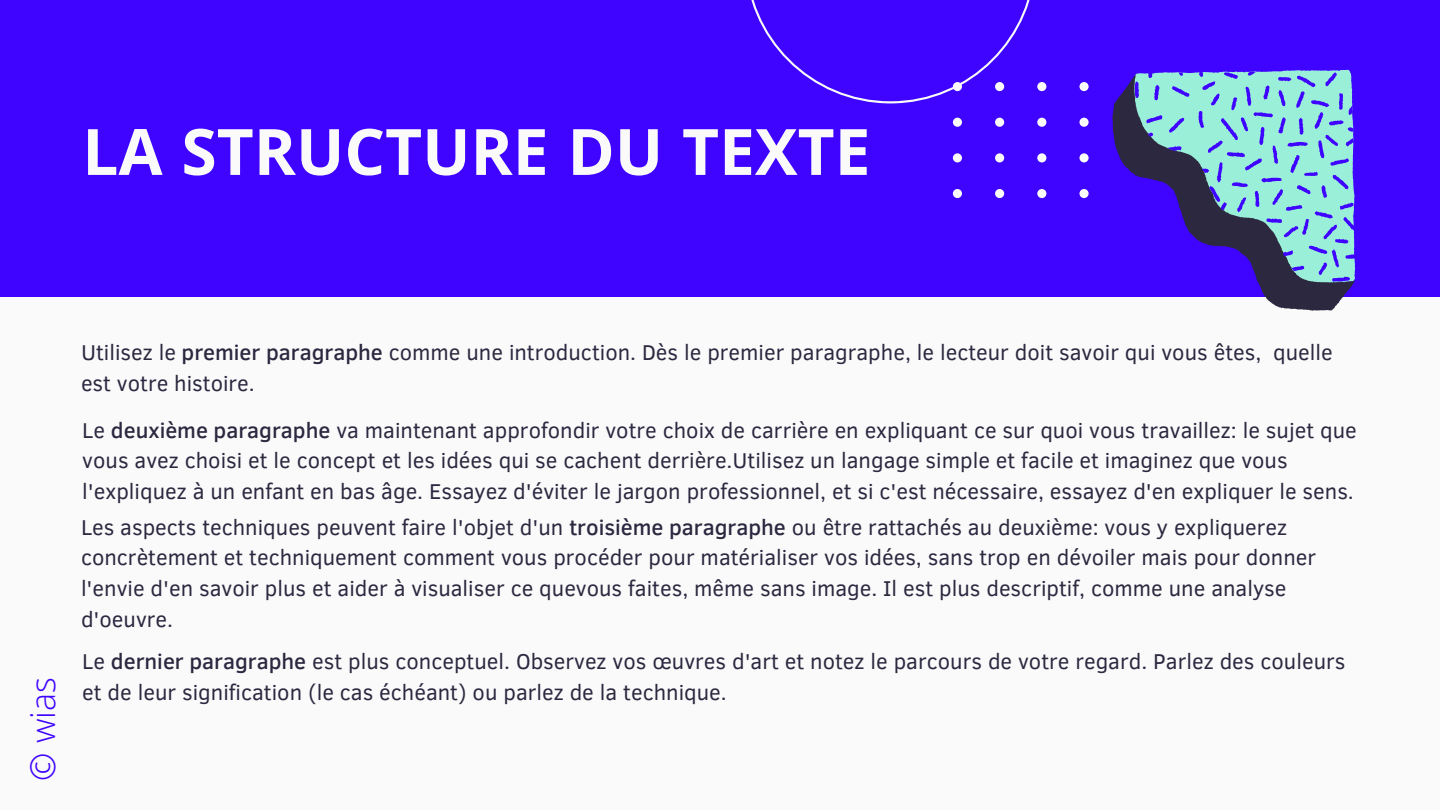
<style>
.page{position:relative;width:1440px;height:810px;background:#fafafa}
.page>*{position:absolute;margin:0;border:0;box-sizing:border-box;transform-origin:0 0}
.t1{font:700 64px "Noto Sans";color:#fafafa}
.t2{font:300 34px "Open Sans";color:#3e04ff}
.t3{font:22px/30.8px "Clear Sans";color:#2c2840}
.s1{font-weight:500}
</style>
<div class="page">
<div style="left:0;top:0;width:1440px;height:296px;background:#3e04ff"></div>
<svg style="left:751px;top:0;width:337px;height:198px"></svg>
<svg style="left:1088px;top:84px;width:292px;height:227px"></svg>
<svg style="left:1111px;top:69px;width:269px;height:217px"></svg>
<h1 class="t1" style="left:82px;top:107px;width:790px">LA STRUCTURE DU TEXTE</h1>
<h2 class="t2" style="left:19px;top:781px;width:105px;rotate:-90deg">© wias</h2>
<p class="t3" style="left:81px;top:336px;width:1253px">Utilisez le <span class="s1">premier paragraphe</span> comme une introduction. Dès le premier paragraphe, le lecteur doit savoir qui vous êtes, quelle est votre histoire.</p>
<p class="t3" style="left:82px;top:413px;width:1276px">Le <span class="s1">deuxième paragraphe</span> va maintenant approfondir votre choix de carrière en expliquant ce sur quoi vous travaillez: le sujet que vous avez choisi et le concept et les idées qui se cachent derrière.Utilisez un langage simple et facile et imaginez que vous l'expliquez à un enfant en bas âge. Essayez d'éviter le jargon professionnel, et si c'est nécessaire, essayez d'en expliquer le sens.</p>
<p class="t3" style="left:81px;top:510px;width:1237px">Les aspects techniques peuvent faire l'objet d'un <span class="s1">troisième paragraphe</span> ou être rattachés au deuxième: vous y expliquerez concrètement et techniquement comment vous procéder pour matérialiser vos idées, sans trop en dévoiler mais pour donner l'envie d'en savoir plus et aider à visualiser ce quevous faites, même sans image. Il est plus descriptif, comme une analyse d'oeuvre.</p>
<p class="t3" style="left:82px;top:645px;width:1265px">Le <span class="s1">dernier paragraphe</span> est plus conceptuel. Observez vos œuvres d'art et notez le parcours de votre regard. Parlez des couleurs et de leur signification (le cas échéant) ou parlez de la technique.</p>
</div>
